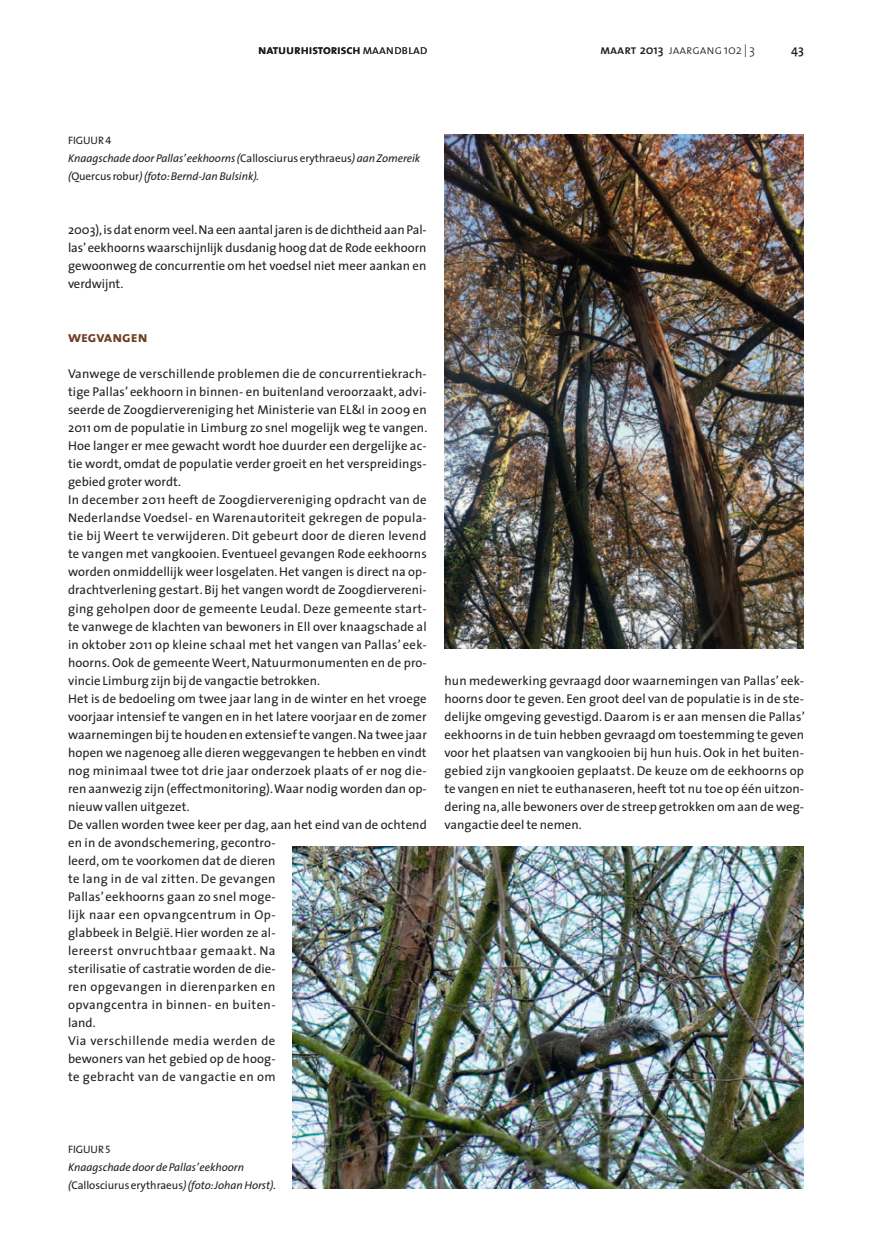
<style>
.page{position:relative;width:872px;height:1234px;background:#fff}
.page>*{position:absolute;margin:0;border:0;box-sizing:border-box;transform-origin:0 0}
.t1{font:15px "The Sans Bold Caps";letter-spacing:-.005em;color:#6f3c22}
.t2{font:12.75px/18px "The Sans";letter-spacing:.01em;color:#231f20;text-align:justify}
.t3{font:12.75px "The Sans Semi Bold Caps";letter-spacing:-.005em;color:#231f20}
.t4{font:12.75px "The Sans Light Caps";letter-spacing:-.005em;color:#231f20}
.t5{font:600 12.75px "The Sans";color:#231f20}
.t6{font:italic 11.25px/18px "The Sans";letter-spacing:-.005em;color:#231f20}
.t7{font:10.8px "The Sans Caps";letter-spacing:-.005em;color:#231f20}
.s1{font-family:"The Sans Light Caps"}
.s2{font-family:"The Sans Semi Bold Caps"}
.s3{font-family:"The Sans";font-weight:600}
.s4{font-family:"The Sans";font-weight:300}
.s5{font-style:normal}
</style>
<div class="page">
<img style="left:444px;top:135px;width:360px;height:513px">
<img style="left:292px;top:846px;width:512px;height:342px">
<p class="t3" style="left:258px;top:39px;width:171px">natuurhistorisch<span class="s1">maandblad</span></p>
<p class="t4" style="left:600px;top:39px;width:156px"><span class="s2">maart</span> <span class="s3">2013</span> jaargang <span class="s4">102 | 3</span></p>
<p class="t5" style="left:791px;top:39px;width:14px">43</p>
<p class="t7" style="left:68px;top:131px;width:45px">FIGUUR 4</p>
<p class="t6" style="left:68px;top:149px;width:354px">Knaagschade door Pallas’ eekhoorns (<span class="s5">Callosciurus erythraeus</span>) aan Zomereik (<span class="s5">Quercus robur</span>) (foto: Bernd-Jan Bulsink).</p>
<p class="t2" style="left:68px;top:220px;width:360px">2003), is dat enorm veel. Na een aantal jaren is de dichtheid aan Pal&shy;las’ eekhoorns waarschijnlijk dusdanig hoog dat de Rode eekhoorn gewoonweg de concurrentie om het voedsel niet meer aankan en verdwijnt.</p>
<p class="t1" style="left:68px;top:324px;width:81px">wegvangen</p>
<p class="t2" style="left:68px;top:364px;width:361px;text-align:left">Vanwege de verschillende problemen die de concurrentiekrach&shy;tige Pallas’ eekhoorn in binnen- en buitenland veroorzaakt, advi&shy;seerde de Zoogdiervereniging het Ministerie van EL&amp;I in 2009 en 2011 om de populatie in Limburg zo snel mogelijk weg te vangen.<br>Hoe langer er mee gewacht wordt hoe duurder een dergelijke ac&shy;tie wordt, omdat de populatie verder groeit en het verspreidings&shy;gebied groter wordt.<br>In december 2011 heeft de Zoogdiervereniging opdracht van de Nederlandse Voedsel- en Warenautoriteit gekregen de popula&shy;tie bij Weert te verwijderen. Dit gebeurt door de dieren levend te vangen met vangkooien. Eventueel gevangen Rode eekhoorns worden onmiddellijk weer losgelaten. Het vangen is direct na op&shy;drachtverlening gestart. Bij het vangen wordt de Zoogdiervereni&shy;ging geholpen door de gemeente Leudal. Deze gemeente start&shy;te vanwege de klachten van bewoners in Ell over knaagschade al in oktober 2011 op kleine schaal met het vangen van Pallas’ eek&shy;hoorns. Ook de gemeente Weert, Natuurmonumenten en de pro&shy;vincie Limburg zijn bij de vangactie betrokken.<br>Het is de bedoeling om twee jaar lang in de winter en het vroege voorjaar intensief te vangen en in het latere voorjaar en de zomer waarnemingen bij te houden en extensief te vangen. Na twee jaar hopen we nagenoeg alle dieren weggevangen te hebben en vindt nog minimaal twee tot drie jaar onderzoek plaats of er nog die&shy;ren aanwezig zijn (effectmonitoring). Waar nodig worden dan op&shy;nieuw vallen uitgezet.<br>De vallen worden twee keer per dag, aan het eind van de ochtend en in de avondschemering, gecontro-<br>leerd, om te voorkomen dat de dieren<br>te lang in de val zitten. De gevangen<br>Pallas’ eekhoorns gaan zo snel moge-<br>lijk naar een opvangcentrum in Op-<br>glabbeek in België. Hier worden ze al-<br>lereerst onvruchtbaar gemaakt. Na<br>sterilisatie of castratie worden de die-<br>ren opgevangen in dierenparken en<br>opvangcentra in binnen- en buiten-<br>land.<br>Via verschillende media werden de<br>bewoners van het gebied op de hoog-<br>te gebracht van de vangactie en om</p>
<p class="t2" style="left:444px;top:670px;width:362px">hun medewerking gevraagd door waarnemingen van Pallas’ eek&shy;hoorns door te geven. Een groot deel van de populatie is in de ste&shy;delijke omgeving gevestigd. Daarom is er aan mensen die Pallas’ eekhoorns in de tuin hebben gevraagd om toestemming te geven voor het plaatsen van vangkooien bij hun huis. Ook in het buiten&shy;gebied zijn vangkooien geplaatst. De keuze om de eekhoorns op te vangen en niet te euthanaseren, heeft tot nu toe op één uitzon&shy;dering na, alle bewoners over de streep getrokken om aan de weg&shy;vangactie deel te nemen.</p>
<p class="t7" style="left:68px;top:1139px;width:44px">FIGUUR 5</p>
<p class="t6" style="left:68px;top:1157px;width:209px">Knaagschade door de Pallas’ eekhoorn (<span class="s5">Callosciurus erythraeus</span>) (foto: Johan Horst).</p>
</div>
